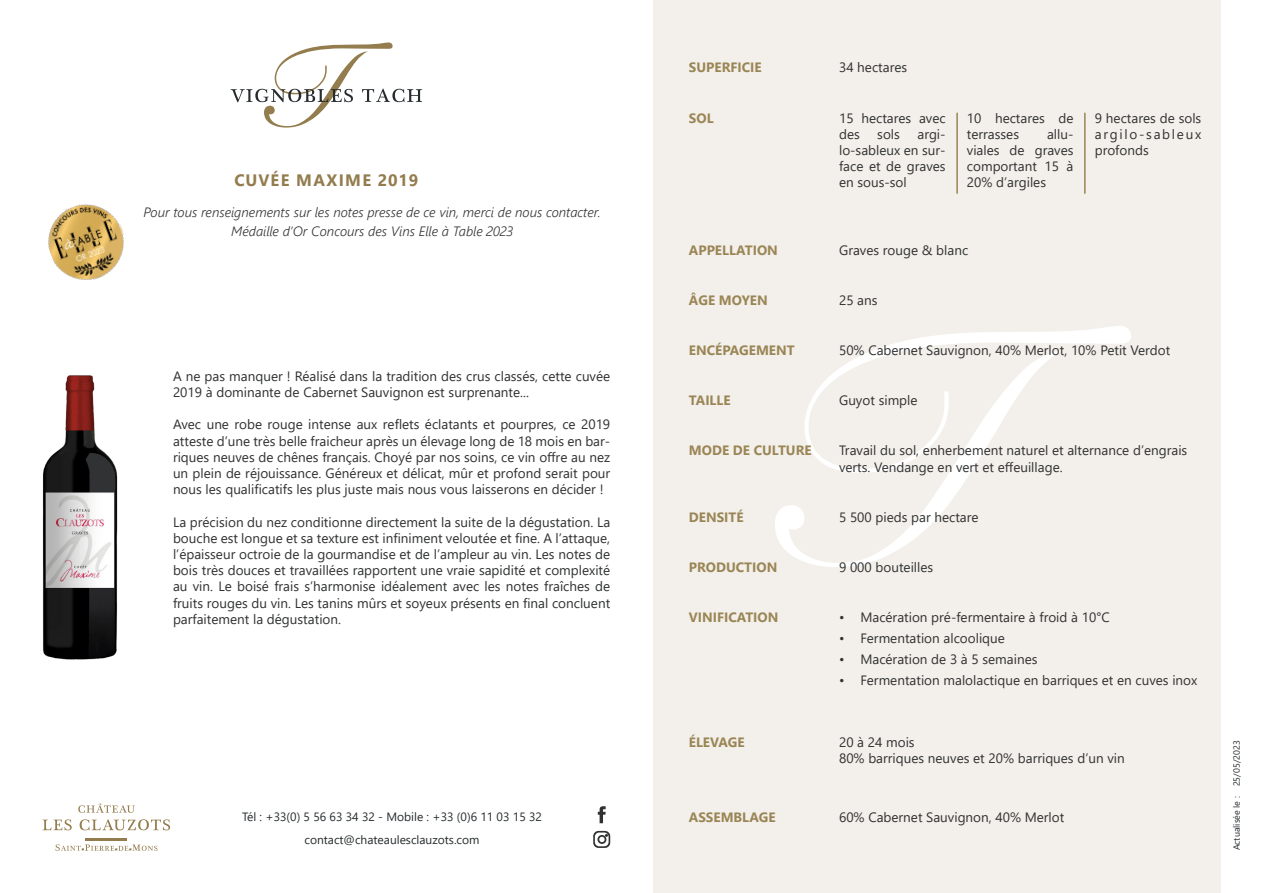
<style>
.page{position:relative;width:1263px;height:893px;background:#fff}
.page>*{position:absolute;margin:0;border:0;box-sizing:border-box;transform-origin:0 0}
.t1{font:700 16.5px "Segoe UI";letter-spacing:.075em;color:#937c4d}
.t2{font:13.5px/16.2px "Segoe UI";color:#2f3030;text-align:justify}
.t3{font:13.5px/16.2px "Segoe UI";color:#303131}
.t4{font:italic 300 13.5px "Segoe UI";color:#303131}
.t5{font:700 13.5px "Segoe UI";color:#9a8555}
.t6{font:12px/22.5px "Segoe UI";color:#262b2d;text-align:center}
.t7{font:9px "Segoe UI";color:#262b2d}
</style>
<div class="page">
<div style="left:653px;top:0;width:567px;height:893px;background:#f3f0eb"></div>
<svg style="left:876px;top:326px;width:255px;height:24px"></svg>
<svg style="left:775px;top:350px;width:286px;height:217px"></svg>
<svg style="left:230px;top:42px;width:192px;height:86px"></svg>
<svg style="left:43px;top:819px;width:29px;height:11px"></svg>
<svg style="left:80px;top:819px;width:90px;height:11px"></svg>
<svg style="left:78px;top:803px;width:57px;height:10px"></svg>
<svg style="left:56px;top:844px;width:101px;height:7px"></svg>
<hr style="left:86px;top:838px;width:41px;height:2px;background:#937c4d">
<img style="left:43px;top:375px;width:75px;height:285px">
<hr style="left:956px;top:113px;width:2px;height:81px;background:#9a8555">
<hr style="left:1084px;top:113px;width:1px;height:81px;background:#9a8555">
<img style="left:48px;top:204px;width:76px;height:76px">
<svg style="left:598px;top:806px;width:8px;height:17px"></svg>
<svg style="left:593px;top:831px;width:17px;height:17px"></svg>
<p class="t1" style="left:234px;top:165px;width:185px">CUVÉE MAXIME 2019</p>
<p class="t4" style="left:143px;top:199px;width:459px">Pour tous renseignements sur les notes presse de ce vin, merci de nous contacter.</p>
<p class="t4" style="left:231px;top:219px;width:283px">Médaille d’Or Concours des Vins Elle à Table 2023</p>
<p class="t2" style="left:173px;top:367px;width:439px">A ne pas manquer ! Réalisé dans la tradition des crus classés, cette cuvée<br>2019 à dominante de Cabernet Sauvignon est surprenante...</p>
<p class="t2" style="left:173px;top:415px;width:439px">Avec une robe rouge intense aux reflets éclatants et pourpres, ce 2019 atteste d’une très belle fraicheur après un élevage long de 18 mois en bar&shy;riques neuves de chênes français. Choyé par nos soins, ce vin offre au nez un plein de réjouissance. Généreux et délicat, mûr et profond serait pour nous les qualificatifs les plus juste mais nous vous laisserons en décider !</p>
<p class="t2" style="left:173px;top:513px;width:439px">La précision du nez conditionne directement la suite de la dégustation. La bouche est longue et sa texture est infiniment veloutée et fine. A l’attaque, l’épaisseur octroie de la gourmandise et de l’ampleur au vin. Les notes de bois très douces et travaillées rapportent une vraie sapidité et complexité au vin. Le boisé frais s’harmonise idéalement avec les notes fraîches de fruits rouges du vin. Les tanins mûrs et soyeux présents en final concluent parfaitement la dégustation.</p>
<p class="t6" style="left:242px;top:805px;width:302px">Tél : +33(0) 5 56 63 34 32 - Mobile : +33 (0)6 11 03 15 32 contact@chateaulesclauzots.com</p>
<p class="t5" style="left:689px;top:55px;width:74px">SUPERFICIE</p>
<p class="t3" style="left:839px;top:58px;width:70px">34 hectares</p>
<p class="t5" style="left:689px;top:105px;width:26px">SOL</p>
<p class="t3" style="left:839px;top:108px;width:108px">15 hectares avec des</p>
<p class="t3" style="left:877px;top:125px;width:24px">sols</p>
<p class="t3" style="left:839px;top:125px;width:108px;text-align:justify;text-indent:78px">argi&shy;lo-sableux en sur&shy;face et de graves en sous-sol</p>
<p class="t3" style="left:967px;top:108px;width:108px">10 hectares de terrasses</p>
<p class="t3" style="left:967px;top:125px;width:108px;text-align:justify;text-indent:80px">allu&shy;viales de graves comportant 15 à 20% d’argiles</p>
<p class="t3" style="left:1095px;top:108px;width:108px;text-align:justify">9 hectares de sols argilo-sableux profonds</p>
<p class="t5" style="left:689px;top:238px;width:91px">APPELLATION</p>
<p class="t5" style="left:689px;top:288px;width:80px">ÂGE MOYEN</p>
<p class="t5" style="left:689px;top:338px;width:107px">ENCÉPAGEMENT</p>
<p class="t5" style="left:689px;top:388px;width:43px">TAILLE</p>
<p class="t5" style="left:689px;top:438px;width:124px">MODE DE CULTURE</p>
<p class="t5" style="left:689px;top:504px;width:56px">DENSITÉ</p>
<p class="t3" style="left:839px;top:241px;width:131px">Graves rouge &amp; blanc</p>
<p class="t3" style="left:839px;top:291px;width:40px">25 ans</p>
<p class="t3" style="left:839px;top:341px;width:333px">50% Cabernet Sauvignon, 40% Merlot, 10% Petit Verdot</p>
<p class="t3" style="left:839px;top:391px;width:80px">Guyot simple</p>
<p class="t3" style="left:839px;top:441px;width:350px">Travail du sol, enherbement naturel et alternance d’engrais verts. Vendange en vert et effeuillage.</p>
<p class="t3" style="left:839px;top:507px;width:141px">5 500 pieds par hectare</p>
<p class="t5" style="left:689px;top:554px;width:90px">PRODUCTION</p>
<p class="t3" style="left:839px;top:557px;width:96px">9 000 bouteilles</p>
<p class="t5" style="left:689px;top:604px;width:91px">VINIFICATION</p>
<p class="t3" style="left:839px;top:607px;width:272px">• Macération pré-fermentaire à froid à 10°C</p>
<p class="t3" style="left:839px;top:628px;width:167px">• Fermentation alcoolique</p>
<p class="t3" style="left:839px;top:649px;width:200px">• Macération de 3 à 5 semaines</p>
<p class="t3" style="left:839px;top:670px;width:360px">• Fermentation malolactique en barriques et en cuves inox</p>
<p class="t5" style="left:689px;top:730px;width:57px">ÉLEVAGE</p>
<p class="t3" style="left:839px;top:733px;width:77px">20 à 24 mois</p>
<p class="t3" style="left:839px;top:749px;width:287px">80% barriques neuves et 20% barriques d’un vin</p>
<p class="t7" style="left:1228px;top:786px;width:47px;rotate:-90deg">25/05/2023</p>
<p class="t5" style="left:689px;top:805px;width:88px">ASSEMBLAGE</p>
<p class="t3" style="left:839px;top:808px;width:227px">60% Cabernet Sauvignon, 40% Merlot</p>
<p class="t7" style="left:1228px;top:850px;width:56px;rotate:-90deg">Actualisée le :</p>
</div>
